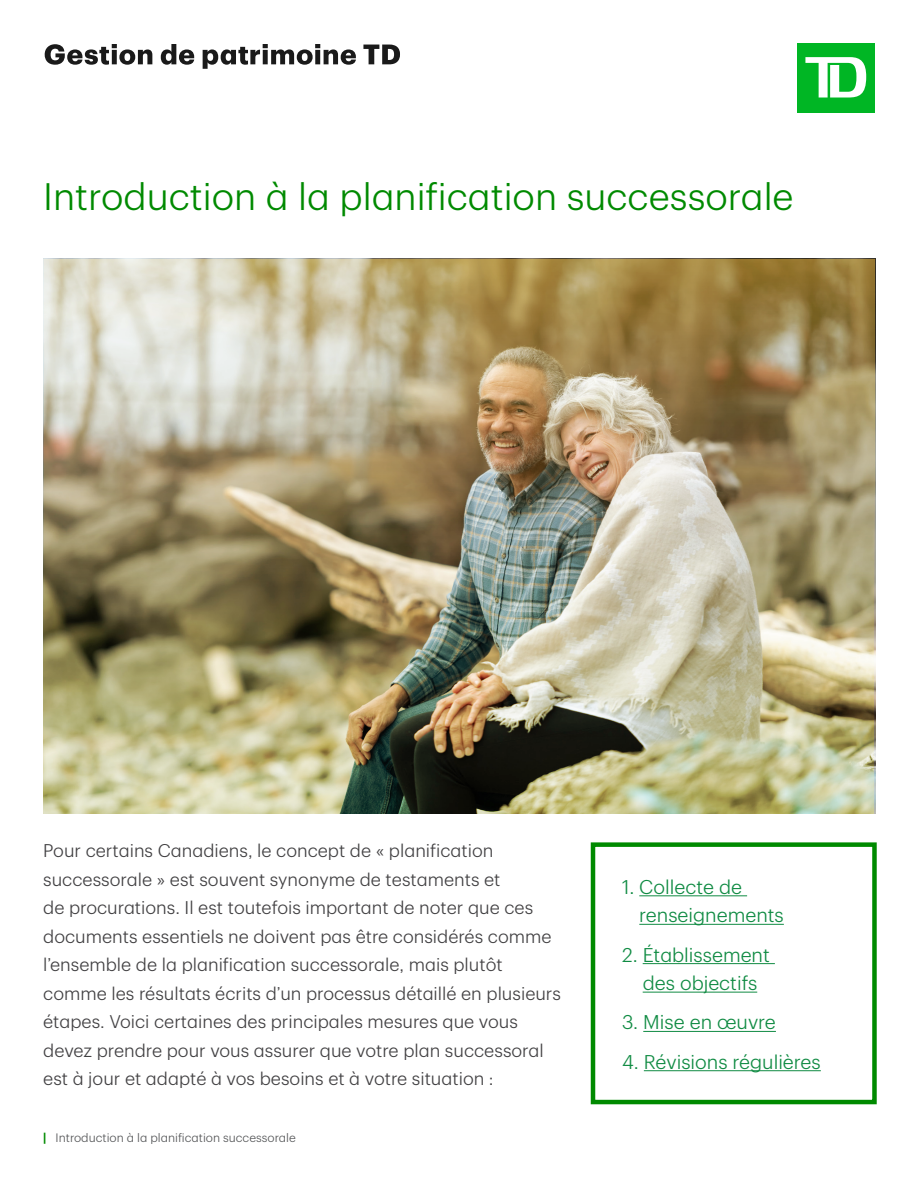
<style>
.page{position:relative;width:918px;height:1188px;background:#fff}
.page>*{position:absolute;margin:0;border:0;box-sizing:border-box;transform-origin:0 0}
.t1{font:300 37.5px "TD Graphik";color:#008a00}
.t2{font:300 19.5px/28.5px "TD Graphik";color:#108b43}
.t3{font:300 18px/28.5px "TD Graphik";color:#414042}
.t4{font:300 12px "TD Graphik";color:#545557}
.s1{font-weight:700;color:#008a00}
</style>
<div class="page">
<div style="left:797px;top:43px;width:78px;height:69px;background:#00b624"></div>
<svg style="left:805px;top:57px;width:61px;height:41px"></svg>
<svg style="left:45px;top:44px;width:355px;height:25px"></svg>
<hr style="left:639px;top:895px;width:108px;height:1px;background:#108b43">
<hr style="left:639px;top:924px;width:145px;height:1px;background:#108b43">
<hr style="left:643px;top:963px;width:132px;height:1px;background:#108b43">
<hr style="left:643px;top:992px;width:114px;height:1px;background:#108b43">
<hr style="left:643px;top:1031px;width:133px;height:1px;background:#108b43">
<hr style="left:644px;top:1070px;width:177px;height:1px;background:#108b43">
<div style="left:591px;top:842px;width:286px;height:262px;border:4px solid #008a00"></div>
<svg style="left:44px;top:259px;width:831px;height:479px;background:#b6a580"></svg>
<img style="left:43px;top:473px;width:831px;height:341px">
<p class="t1" style="left:43px;top:169px;width:752px">Introduction à la planification successorale</p>
<p class="t3" style="left:43px;top:835px;width:519px">Pour certains Canadiens, le concept de « planification successorale » est souvent synonyme de testaments et<br>de procurations. Il est toutefois important de noter que ces documents essentiels ne doivent pas être considérés comme l’ensemble de la planification successorale, mais plutôt comme les résultats écrits d’un processus détaillé en plusieurs étapes. Voici certaines des principales mesures que vous devez prendre pour vous assurer que votre plan successoral est à jour et adapté à vos besoins et à votre situation :</p>
<p class="t4" style="left:43px;top:1129px;width:254px"><span class="s1">|</span> Introduction à la planification successorale</p>
<p class="t2" style="left:639px;top:871px;width:146px;text-indent:-17px">1. Collecte de renseignements</p>
<p class="t2" style="left:622px;top:939px;width:149px;text-align:center">2. Établissement des objectifs</p>
<p class="t2" style="left:622px;top:1007px;width:155px">3. Mise en œuvre</p>
<p class="t2" style="left:622px;top:1046px;width:200px">4. Révisions régulières</p>
</div>
